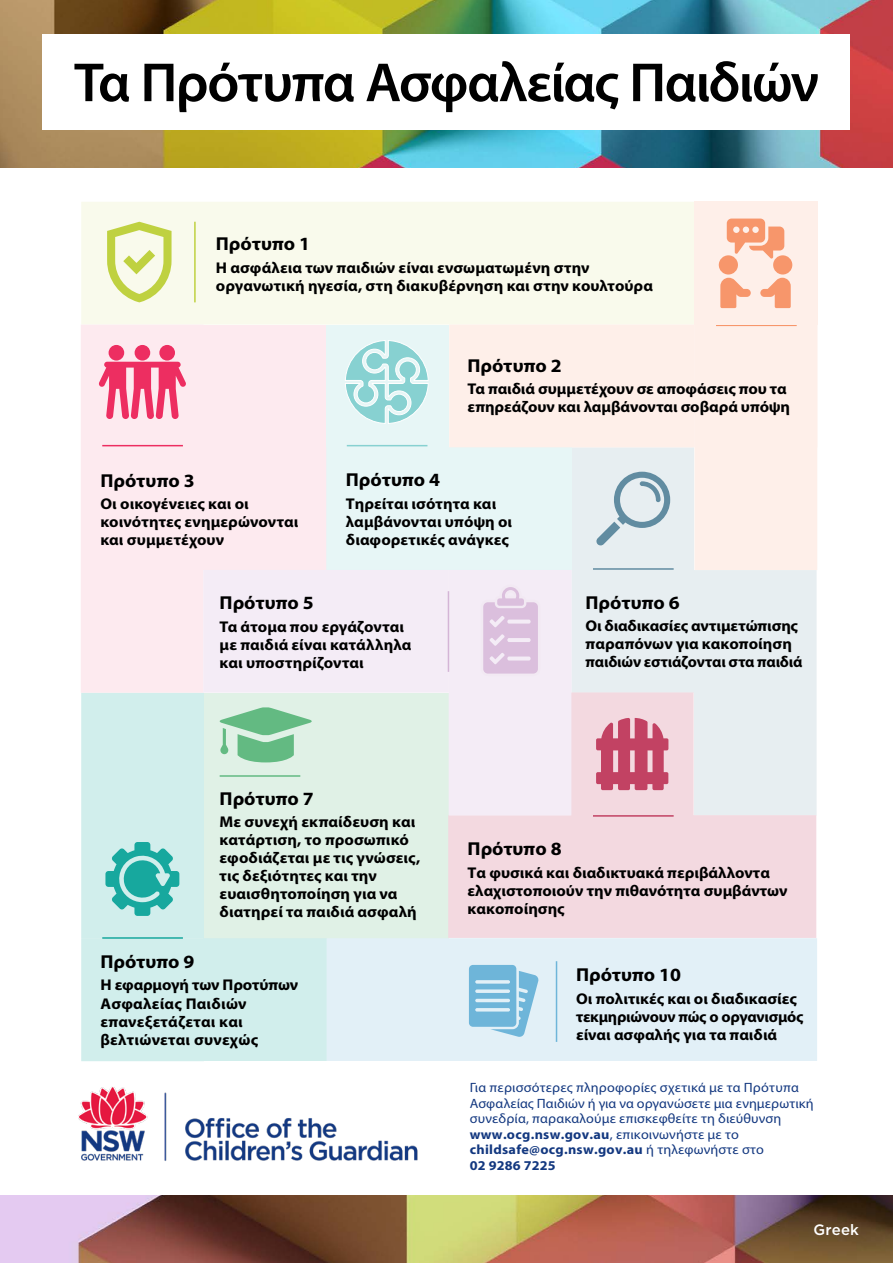
<style>
.page{position:relative;width:893px;height:1263px;background:#fff}
.page>*{position:absolute;margin:0;border:0;box-sizing:border-box;transform-origin:0 0}
.t1{font:600 55.5px "Myriad Pro";letter-spacing:-.03em;color:#000}
.t2{font:700 18.75px "Myriad Pro";color:#000;scale:1.05 1}
.t3{font:700 15.6px/18px "Myriad Pro";color:#000;scale:1.05 1}
.t4{font:500 15px "Gotham";letter-spacing:.01em;color:#fff}
.t5{font:13.5px/15.6px "Myriad Pro";letter-spacing:.01em;color:#133880;scale:1.05 1}
.s1{font-weight:700}
</style>
<div class="page">
<img style="left:0;top:0;width:893px;height:168px">
<div style="left:43px;top:34px;width:807px;height:95px;background:#fff"></div>
<div style="left:203px;top:693px;width:246px;height:245px;background:#e0f1e6"></div>
<div style="left:572px;top:570px;width:245px;height:245px;background:#e7eef1"></div>
<div style="left:326px;top:447px;width:123px;height:123px;background:#e7f6f6"></div>
<div style="left:326px;top:325px;width:123px;height:122px;background:#e7f6f6"></div>
<div style="left:327px;top:938px;width:490px;height:123px;background:#e2f0f7"></div>
<div style="left:81px;top:202px;width:613px;height:122px;background:#f9faec"></div>
<div style="left:81px;top:325px;width:245px;height:368px;background:#fdeaef"></div>
<svg style="left:448px;top:692px;width:368px;height:246px;background:#f0dde3"></svg>
<svg style="left:449px;top:325px;width:368px;height:245px;background:#f7f0ec"></svg>
<svg style="left:203px;top:570px;width:369px;height:245px;fill:#f4ecf6"></svg>
<svg style="left:81px;top:693px;width:246px;height:368px;fill:#d1eeec"></svg>
<svg style="left:107px;top:222px;width:65px;height:80px;background:#e2eaa9"></svg>
<hr style="left:194px;top:222px;width:2px;height:80px;background:#bfd140">
<hr style="left:716px;top:325px;width:81px;height:1px;background:#f7966b">
<hr style="left:102px;top:445px;width:81px;height:1px;background:#ed2e61">
<hr style="left:102px;top:937px;width:81px;height:2px;background:#17a89e">
<hr style="left:593px;top:568px;width:81px;height:2px;background:#618ca1">
<hr style="left:347px;top:445px;width:80px;height:1px;background:#87d1d1">
<hr style="left:448px;top:591px;width:1px;height:81px;background:#d4b5d6">
<hr style="left:556px;top:961px;width:1px;height:81px;background:#6eb5d9">
<hr style="left:593px;top:815px;width:81px;height:2px;background:#c24263">
<hr style="left:220px;top:775px;width:80px;height:2px;background:#63ba82">
<div style="left:481px;top:600px;width:59px;height:76px;background:#dbbfdd;border:2px solid #f2e9f3;border-radius:6px"></div>
<svg style="left:494px;top:583px;width:34px;height:25px"></svg>
<svg style="left:507px;top:656px;width:24px;height:4px"></svg>
<svg style="left:489px;top:653px;width:16px;height:11px"></svg>
<hr style="left:507px;top:638px;width:24px;height:4px;background:#f4ecf6;border-radius:2px">
<svg style="left:489px;top:634px;width:16px;height:12px"></svg>
<svg style="left:507px;top:619px;width:24px;height:4px"></svg>
<svg style="left:489px;top:616px;width:16px;height:11px"></svg>
<svg style="left:596px;top:472px;width:74px;height:74px;background:#c6d5dd"></svg>
<svg style="left:219px;top:707px;width:93px;height:55px"></svg>
<svg style="left:105px;top:842px;width:74px;height:74px;background:#68c6c0"></svg>
<div style="left:694px;top:202px;width:123px;height:123px;background:#feefe9"></div>
<svg style="left:345px;top:340px;width:84px;height:84px"></svg>
<svg style="left:98px;top:362px;width:88px;height:57px;background:#f37b9b"></svg>
<div style="left:135px;top:345px;width:15px;height:16px;background:#ed2e61;border-radius:50%"></div>
<div style="left:109px;top:345px;width:15px;height:16px;background:#ed2e61;border-radius:50%"></div>
<div style="left:159px;top:345px;width:16px;height:16px;background:#ed2e61;border-radius:50%"></div>
<svg style="left:720px;top:278px;width:31px;height:30px"></svg>
<div style="left:719px;top:255px;width:19px;height:19px;background:#f7966b;border-radius:50%"></div>
<svg style="left:760px;top:278px;width:31px;height:30px"></svg>
<div style="left:773px;top:255px;width:19px;height:19px;background:#f7966b;border-radius:50%"></div>
<svg style="left:727px;top:219px;width:57px;height:40px"></svg>
<svg style="left:596px;top:718px;width:72px;height:72px;background:#cf6a84"></svg>
<img style="left:0;top:1195px;width:893px;height:68px">
<svg style="left:490px;top:971px;width:49px;height:66px;background:#a4d0e7"></svg>
<div style="left:467px;top:963px;width:51px;height:66px;background:#6eb5d9;border:2px solid #e2f0f7;border-radius:5px"></div>
<hr style="left:475px;top:999px;width:35px;height:3px;background:#e2f0f7;border-radius:2px">
<svg style="left:475px;top:989px;width:35px;height:4px"></svg>
<hr style="left:475px;top:1008px;width:35px;height:3px;background:#e2f0f7;border-radius:2px">
<svg style="left:475px;top:980px;width:35px;height:4px"></svg>
<img style="left:78px;top:1087px;width:340px;height:74px">
<h1 class="t1" style="left:74px;top:47px;width:746px">Τα Πρότυπα Ασφαλείας Παιδιών</h1>
<h2 class="t2" style="left:216px;top:232px;width:91px">Πρότυπο 1</h2>
<p class="t3" style="left:216px;top:258px;width:418px">Η ασφάλεια των παιδιών είναι ενσωματωμένη στην οργανωτική ηγεσία, στη διακυβέρνηση και στην κουλτούρα</p>
<h2 class="t2" style="left:100px;top:468px;width:91px">Πρότυπο 3</h2>
<p class="t3" style="left:100px;top:494px;width:190px">Οι οικογένειες και οι κοινότητες ενημερώνονται και συμμετέχουν</p>
<h2 class="t2" style="left:467px;top:353px;width:91px">Πρότυπο 2</h2>
<p class="t3" style="left:467px;top:379px;width:309px">Τα παιδιά συμμετέχουν σε αποφάσεις που τα επηρεάζουν και λαμβάνονται σοβαρά υπόψη</p>
<h2 class="t2" style="left:346px;top:468px;width:91px">Πρότυπο 4</h2>
<p class="t3" style="left:346px;top:494px;width:160px">Τηρείται ισότητα και λαμβάνονται υπόψη οι διαφορετικές ανάγκες</p>
<h2 class="t2" style="left:220px;top:591px;width:91px">Πρότυπο 5</h2>
<p class="t3" style="left:220px;top:617px;width:184px">Τα άτομα που εργάζονται με παιδιά είναι κατάλληλα και υποστηρίζονται</p>
<h2 class="t2" style="left:586px;top:590px;width:91px">Πρότυπο 6</h2>
<p class="t3" style="left:586px;top:616px;width:208px">Οι διαδικασίες αντιμετώπισης παραπόνων για κακοποίηση παιδιών εστιάζονται στα παιδιά</p>
<h2 class="t2" style="left:220px;top:786px;width:91px">Πρότυπο 7</h2>
<p class="t3" style="left:220px;top:812px;width:193px">Με συνεχή εκπαίδευση και κατάρτιση, το προσωπικό εφοδιάζεται με τις γνώσεις, τις δεξιότητες και την ευαισθητοποίηση για να διατηρεί τα παιδιά ασφαλή</p>
<h2 class="t2" style="left:100px;top:950px;width:91px">Πρότυπο 9</h2>
<p class="t3" style="left:100px;top:976px;width:190px">Η εφαρμογή των Προτύπων<br>Ασφαλείας Παιδιών επανεξετάζεται και βελτιώνεται συνεχώς</p>
<h2 class="t2" style="left:467px;top:837px;width:91px">Πρότυπο 8</h2>
<p class="t3" style="left:467px;top:863px;width:306px">Τα φυσικά και διαδικτυακά περιβάλλοντα ελαχιστοποιούν την πιθανότητα συμβάντων κακοποίησης</p>
<h2 class="t2" style="left:576px;top:963px;width:102px">Πρότυπο 10</h2>
<p class="t3" style="left:576px;top:989px;width:218px">Οι πολιτικές και οι διαδικασίες τεκμηριώνουν πώς ο οργανισμός είναι ασφαλής για τα παιδιά</p>
<p class="t5" style="left:470px;top:1080px;width:329px">Για περισσότερες πληροφορίες σχετικά με τα Πρότυπα Ασφαλείας Παιδιών ή για να οργανώσετε μια ενημερωτική συνεδρία, παρακαλούμε επισκεφθείτε τη διεύθυνση <span class="s1">www.ocg.nsw.gov.au</span>, επικοινωνήστε με το <span class="s1">childsafe@ocg.nsw.gov.au</span> ή τηλεφωνήστε στο<br><span class="s1">02 9286 7225</span></p>
<p class="t4" style="left:813px;top:1221px;width:47px">Greek</p>
</div>
